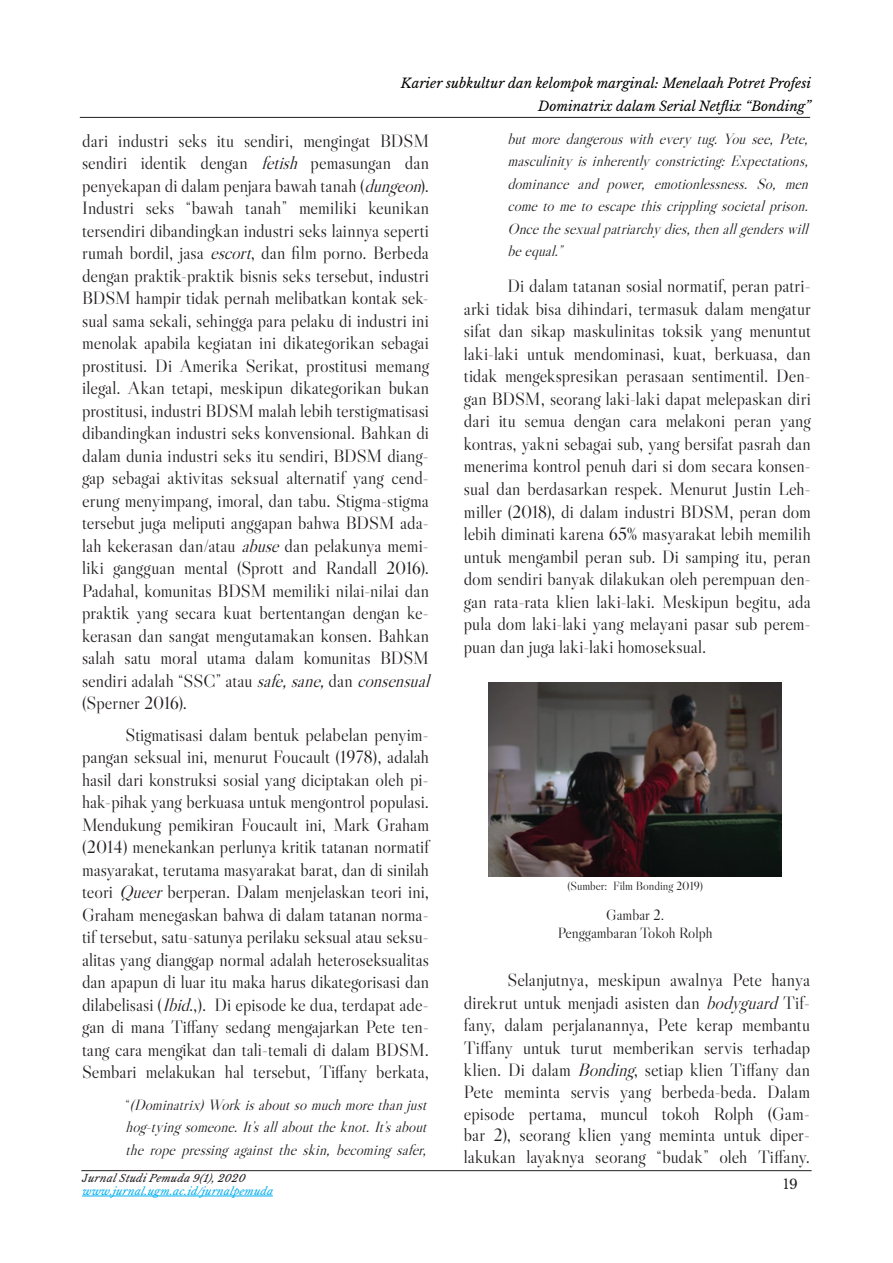
<style>
.page{position:relative;width:893px;height:1263px;background:#fff}
.page>*{position:absolute;margin:0;border:0;box-sizing:border-box;transform-origin:0 0}
.t1{font:18px/22.5px "Libre Caslon Display";color:#231f20;text-align:justify}
.t2{font:italic 15px/22.5px "Libre Caslon Display";color:#231f20;text-align:justify}
.t3{font:15px/18px "Libre Caslon Display";color:#231f20;text-align:center}
.t4{font:italic 13.5px/22.5px "Libre Baskerville";color:#040503;text-align:right}
.t5{font:13.5px "Libre Baskerville";color:#231f20}
.t6{font:12px "Libre Caslon Display";color:#231f20}
.t7{font:italic 10.5px "Libre Baskerville";letter-spacing:.02em;color:#00aeef}
.t8{font:italic 10.5px "Libre Baskerville";color:#231f20}
.s1{font-style:italic}
.s2{font-style:normal}
</style>
<div class="page">
<hr style="left:80px;top:117px;width:730px;height:1px;background:#231f20">
<hr style="left:81px;top:1170px;width:731px;height:1px;background:#231f20">
<hr style="left:82px;top:1196px;width:191px;height:1px;background:#00aeef">
<img style="left:489px;top:682px;width:293px;height:195px">
<p class="t4" style="left:401px;top:72px;width:412px">Karier subkultur dan kelompok marginal: Menelaah Potret Profesi<br>Dominatrix dalam Serial Netflix “Bonding”</p>
<p class="t1" style="left:82px;top:129px;width:354px;text-align:left">dari industri seks itu sendiri, mengingat BDSM sendiri identik dengan <span class="s1">fetish</span> pemasungan dan penyekapan di dalam penjara bawah tanah (<span class="s1">dungeon</span>).<br>Industri seks “bawah tanah” memiliki keunikan tersendiri dibandingkan industri seks lainnya seperti rumah bordil, jasa <span class="s1">escort</span>, dan film porno. Berbeda dengan praktik-praktik bisnis seks tersebut, industri BDSM hampir tidak pernah melibatkan kontak sek&shy;sual sama sekali, sehingga para pelaku di industri ini menolak apabila kegiatan ini dikategorikan sebagai prostitusi. Di Amerika Serikat, prostitusi memang ilegal. Akan tetapi, meskipun dikategorikan bukan prostitusi, industri BDSM malah lebih terstigmatisasi dibandingkan industri seks konvensional. Bahkan di dalam dunia industri seks itu sendiri, BDSM diang&shy;gap sebagai aktivitas seksual alternatif yang cend&shy;erung menyimpang, imoral, dan tabu. Stigma-stigma tersebut juga meliputi anggapan bahwa BDSM ada&shy;lah kekerasan dan/atau <span class="s1">abuse</span>dan pelakunya memi&shy;liki gangguan mental (Sprott and Randall 2016).<br>Padahal, komunitas BDSM memiliki nilai-nilai dan praktik yang secara kuat bertentangan dengan ke&shy;kerasan dan sangat mengutamakan konsen. Bahkan salah satu moral utama dalam komunitas BDSM sendiri adalah “SSC” atau <span class="s1">safe,sane,</span>dan <span class="s1">consensual </span>(Sperner 2016).</p>
<p class="t1" style="left:82px;top:723px;width:348px;text-indent:44px">Stigmatisasi dalam bentuk pelabelan penyim&shy;pangan seksual ini, menurut Foucault (1978), adalah hasil dari konstruksi sosial yang diciptakan oleh pi&shy;hak-pihak yang berkuasa untuk mengontrol populasi.<br>Mendukung pemikiran Foucault ini, Mark Graham (2014) menekankan perlunya kritik tatanan normatif masyarakat, terutama masyarakat barat, dan di sinilah teori <span class="s1">Queer</span>berperan. Dalam menjelaskan teori ini, Graham menegaskan bahwa di dalam tatanan norma&shy;tif tersebut, satu-satunya perilaku seksual atau seksu&shy;alitas yang dianggap normal adalah heteroseksualitas dan apapun di luar itu maka harus dikategorisasi dan dilabelisasi (<span class="s1">Ibid</span>.,). Di episode ke dua, terdapat ade&shy;gan di mana Tiffany sedang mengajarkan Pete ten&shy;tang cara mengikat dan tali-temali di dalam BDSM.<br>Sembari melakukan hal tersebut, Tiffany berkata,</p>
<p class="t2" style="left:126px;top:1093px;width:307px"><span class="s2">“</span> (Dominatrix)Workisaboutsomuchmorethanjust hog-tyingsomeone.It’sallabouttheknot.It’sabout the rope pressing against the skin, becoming safer,</p>
<p class="t2" style="left:507px;top:127px;width:307px">but more dangerous with every tug. You see, Pete, masculinity isinherently constricting:Expectations, dominance and power, emotionlessness. So, men cometometoescapethiscripplingsocietalprison.<br>Oncethesexualpatriarchy dies,thenallgenderswill beequal.”</p>
<p class="t1" style="left:464px;top:275px;width:348px;text-indent:44px">Di dalam tatanan sosial normatif, peran patri&shy;arki tidak bisa dihindari, termasuk dalam mengatur sifat dan sikap maskulinitas toksik yang menuntut laki-laki untuk mendominasi, kuat, berkuasa, dan tidak mengekspresikan perasaan sentimentil. Den&shy;gan BDSM, seorang laki-laki dapat melepaskan diri dari itu semua dengan cara melakoni peran yang kontras, yakni sebagai sub, yang bersifat pasrah dan menerima kontrol penuh dari si dom secara konsen&shy;sual dan berdasarkan respek. Menurut Justin Leh&shy;miller (2018), di dalam industri BDSM, peran dom lebih diminati karena 65% masyarakat lebih memilih untuk mengambil peran sub. Di samping itu, peran dom sendiri banyak dilakukan oleh perempuan den&shy;gan rata-rata klien laki-laki. Meskipun begitu, ada pula dom laki-laki yang melayani pasar sub perem&shy;puan dan juga laki-laki homoseksual.</p>
<p class="t6" style="left:567px;top:878px;width:137px">(Sumber: Film Bonding 2019)</p>
<p class="t3" style="left:558px;top:905px;width:156px">Gambar 2.<br>Penggambaran Tokoh Rolph</p>
<p class="t1" style="left:464px;top:969px;width:348px;line-height:22px;text-indent:44px">Selanjutnya, meskipun awalnya Pete hanya direkrut untuk menjadi asisten dan <span class="s1">bodyguard</span>Tif&shy;fany, dalam perjalanannya, Pete kerap membantu Tiffany untuk turut memberikan servis terhadap klien. Di dalam <span class="s1">Bonding</span>, setiap klien Tiffany dan Pete meminta servis yang berbeda-beda. Dalam episode pertama, muncul tokoh Rolph (Gam&shy;bar 2), seorang klien yang meminta untuk diper&shy;lakukan layaknya seorang “budak” oleh Tiffany.</p>
<p class="t8" style="left:82px;top:1172px;width:167px">JurnalStudiPemuda 9(1), 2020</p>
<p class="t7" style="left:82px;top:1185px;width:195px">www.jurnal.ugm.ac.id/jurnalpemuda</p>
<p class="t5" style="left:783px;top:1175px;width:16px">19</p>
</div>
